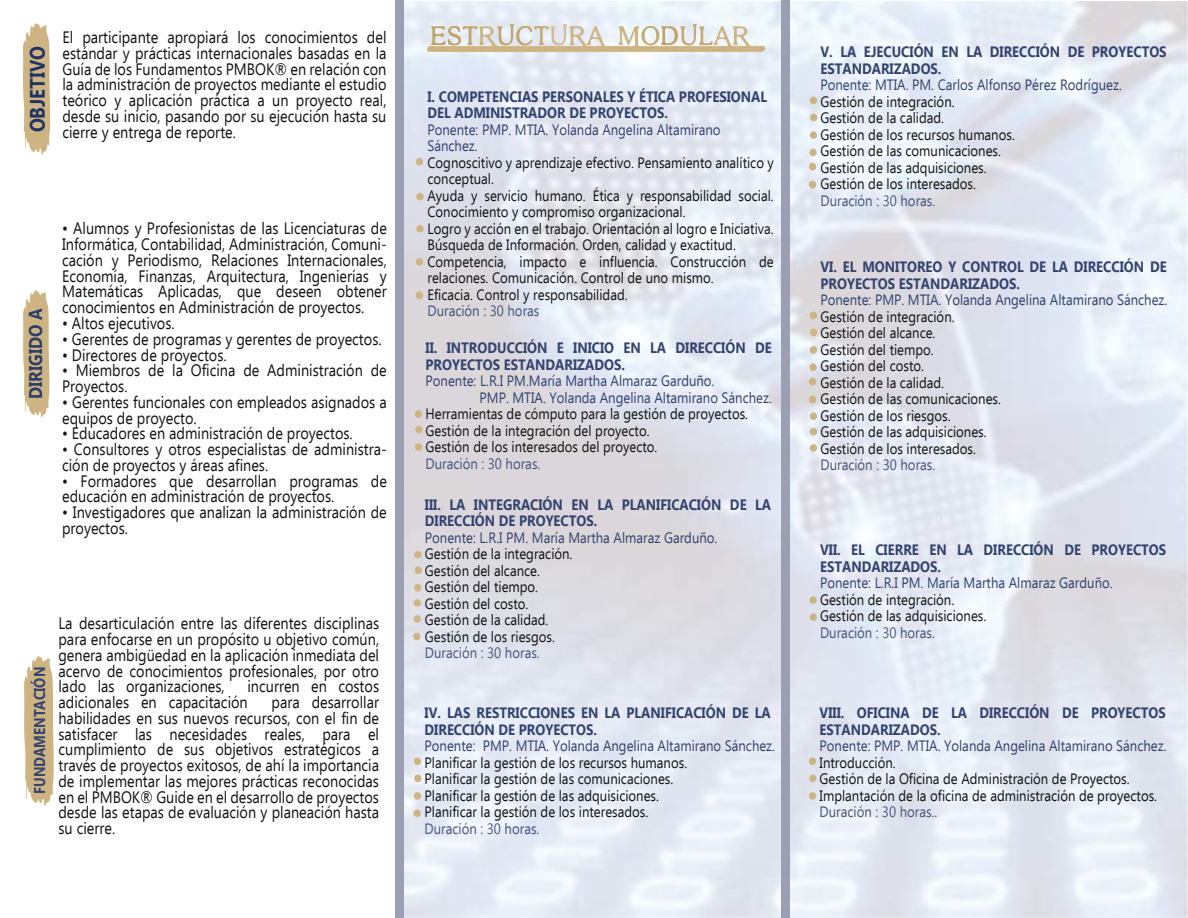
<style>
.page{position:relative;width:1188px;height:918px;background:#fff}
.page>*{position:absolute;margin:0;border:0;box-sizing:border-box;transform-origin:0 0}
.t1{font:700 21px "Ebrima";color:#1f3261;scale:.88 1}
.t2{font:700 18.45px "Ebrima";color:#2c3d6a;scale:.89 1}
.t3{font:16.5px/15.8px "Ebrima";color:#121314;scale:.88 1}
.t4{font:700 15.6px "Ebrima";color:#33436e;scale:.85 1}
.t5{font:15px/16.5px "Ebrima";color:#121314;scale:.88 1}
.t6{font:700 15px/16.5px "Ebrima";color:#33436e;scale:.88 1}
.t7{font:15px/16.5px "Ebrima";color:#33436e;scale:.88 1}
.t8{font:15px "Ebrima";color:#44557b;scale:.88 1}
.t9{font:15px "Ebrima";color:#45567b;scale:.88 1}
.s1{color:#45567b}
.s2{color:#44557b}
</style>
<div class="page">
<div style="left:396px;top:0;width:8px;height:918px;background:#9aa0b2"></div>
<div style="left:782px;top:0;width:8px;height:918px;background:#9aa0b2"></div>
<svg style="left:426px;top:24px;width:340px;height:28px;background:#dcd5c4"></svg>
<svg style="left:23px;top:23px;width:27px;height:132px;background:#d4be93"></svg>
<svg style="left:23px;top:290px;width:26px;height:128px;background:#d4be93"></svg>
<svg style="left:24px;top:656px;width:30px;height:150px;background:#d5bf95"></svg>
<svg style="left:415px;top:158px;width:9px;height:8px"></svg>
<svg style="left:415px;top:193px;width:10px;height:8px"></svg>
<svg style="left:415px;top:225px;width:10px;height:8px"></svg>
<svg style="left:415px;top:258px;width:9px;height:8px"></svg>
<svg style="left:415px;top:292px;width:9px;height:7px"></svg>
<svg style="left:414px;top:410px;width:9px;height:8px"></svg>
<svg style="left:414px;top:426px;width:10px;height:7px"></svg>
<svg style="left:414px;top:443px;width:9px;height:8px"></svg>
<svg style="left:413px;top:551px;width:10px;height:8px"></svg>
<svg style="left:414px;top:567px;width:9px;height:7px"></svg>
<svg style="left:413px;top:584px;width:10px;height:8px"></svg>
<svg style="left:413px;top:599px;width:9px;height:8px"></svg>
<svg style="left:413px;top:615px;width:9px;height:8px"></svg>
<svg style="left:412px;top:633px;width:10px;height:7px"></svg>
<svg style="left:413px;top:758px;width:9px;height:7px"></svg>
<svg style="left:413px;top:775px;width:10px;height:7px"></svg>
<svg style="left:413px;top:792px;width:9px;height:8px"></svg>
<svg style="left:412px;top:810px;width:10px;height:7px"></svg>
<svg style="left:809px;top:97px;width:9px;height:7px"></svg>
<svg style="left:809px;top:114px;width:10px;height:7px"></svg>
<svg style="left:809px;top:131px;width:9px;height:8px"></svg>
<svg style="left:808px;top:149px;width:10px;height:7px"></svg>
<svg style="left:808px;top:163px;width:9px;height:7px"></svg>
<svg style="left:808px;top:181px;width:9px;height:7px"></svg>
<svg style="left:809px;top:312px;width:9px;height:7px"></svg>
<svg style="left:809px;top:329px;width:10px;height:7px"></svg>
<svg style="left:809px;top:346px;width:9px;height:8px"></svg>
<svg style="left:808px;top:364px;width:10px;height:7px"></svg>
<svg style="left:808px;top:378px;width:9px;height:7px"></svg>
<svg style="left:808px;top:396px;width:9px;height:7px"></svg>
<svg style="left:809px;top:412px;width:9px;height:8px"></svg>
<svg style="left:809px;top:428px;width:9px;height:7px"></svg>
<svg style="left:809px;top:444px;width:9px;height:8px"></svg>
<svg style="left:808px;top:596px;width:10px;height:8px"></svg>
<svg style="left:808px;top:613px;width:10px;height:8px"></svg>
<svg style="left:808px;top:758px;width:9px;height:7px"></svg>
<svg style="left:808px;top:775px;width:10px;height:7px"></svg>
<svg style="left:808px;top:792px;width:9px;height:8px"></svg>
<p class="t1" style="left:22px;top:132px;width:99px;rotate:-90deg">OBJETIVO</p>
<p class="t3" style="left:62px;top:30px;width:370px;text-align:justify">El participante apropiará los conocimientos del estándar y prácticas internacionales basadas en la Guía de los Fundamentos PMBOK® en relación con la administración de proyectos mediante el estudio teórico y aplicación práctica a un proyecto real, desde su inicio, pasando por su ejecución hasta su cierre y entrega de reporte.</p>
<p class="t2" style="left:22px;top:399px;width:103px;rotate:-90deg">DIRIGIDO A</p>
<p class="t3" style="left:62px;top:222px;width:371px;text-align:justify">• Alumnos y Profesionistas de las Licenciaturas de Informática, Contabilidad, Administración, Comuni&shy;cación y Periodismo, Relaciones Internacionales, Economía, Finanzas, Arquitectura, Ingenierías y Matemáticas Aplicadas, que deseen obtener conocimientos en Administración de proyectos.</p>
<p class="t3" style="left:62px;top:316px;width:129px">• Altos ejecutivos.</p>
<p class="t3" style="left:62px;top:332px;width:365px">• Gerentes de programas y gerentes de proyectos.</p>
<p class="t3" style="left:62px;top:348px;width:189px">• Directores de proyectos.</p>
<p class="t3" style="left:62px;top:364px;width:371px">• Miembros de la Oficina de Administración de<br>Proyectos.</p>
<p class="t3" style="left:62px;top:395px;width:371px">• Gerentes funcionales con empleados asignados a equipos de proyecto.</p>
<p class="t3" style="left:62px;top:427px;width:332px">• Educadores en administración de proyectos.</p>
<p class="t3" style="left:62px;top:442px;width:371px">• Consultores y otros especialistas de administra&shy;ción de proyectos y áreas afines.</p>
<p class="t3" style="left:62px;top:474px;width:371px">• Formadores que desarrollan programas de educación en administración de proyectos.</p>
<p class="t3" style="left:62px;top:505px;width:371px">• Investigadores que analizan la administración de proyectos.</p>
<p class="t4" style="left:28px;top:794px;width:151px;rotate:-90deg">FUNDAMENTACIÓN</p>
<p class="t3" style="left:58px;top:617px;width:366px;text-align:justify">La desarticulación entre las diferentes disciplinas para enfocarse en un propósito u objetivo común, genera ambigüedad en la aplicación inmediata del acervo de conocimientos profesionales, por otro lado las organizaciones,</p>
<p class="t3" style="left:58px;top:680px;width:366px;text-indent:189px">incurren en costos adicionales en capacitación</p>
<p class="t3" style="left:58px;top:696px;width:366px;text-align:justify;text-indent:213px">para desarrollar habilidades en sus nuevos recursos, con el fin de satisfacer las necesidades reales, para el cumplimiento de sus objetivos estratégicos a través de proyectos exitosos, de ahí la importancia de implementar las mejores prácticas reconocidas en el PMBOK® Guide en el desarrollo de proyectos desde las etapas de evaluación y planeación hasta su cierre.</p>
<p class="t6" style="left:427px;top:89px;width:387px">I. COMPETENCIAS PERSONALES Y ÉTICA PROFESIONAL<br>DEL ADMINISTRADOR DE PROYECTOS.</p>
<p class="t7" style="left:427px;top:122px;width:335px">Ponente: PMP. MTIA. Yolanda Angelina Altamirano<br>Sánchez.</p>
<p class="t5" style="left:427px;top:155px;width:395px">Cognoscitivo y aprendizaje efectivo. Pensamiento analítico y conceptual.<br>Ayuda y servicio humano. Ética y responsabilidad social.<br>Conocimiento y compromiso organizacional.<br>Logro y acción en el trabajo. Orientación al logro e Iniciativa.<br>Búsqueda de Información. Orden, calidad y exactitud.<br>Competencia, impacto e influencia. Construcción de relaciones. Comunicación. Control de uno mismo.<br>Eficacia. Control y responsabilidad.</p>
<p class="t8" style="left:427px;top:300px;width:129px">Duración : 30 horas</p>
<p class="t6" style="left:426px;top:340px;width:395px">II. INTRODUCCIÓN E INICIO EN LA DIRECCIÓN DE<br>PROYECTOS ESTANDARIZADOS.</p>
<p class="t7" style="left:480px;top:373px;width:334px;text-indent:-54px">Ponente: L.R.I PM.María Martha Almaraz Garduño.<br>PMP. MTIA. Yolanda Angelina Altamirano Sánchez.</p>
<p class="t5" style="left:426px;top:406px;width:368px">Herramientas de cómputo para la gestión de proyectos.<br>Gestión de la integración del proyecto.<br>Gestión de los interesados del proyecto.</p>
<p class="t8" style="left:426px;top:453px;width:132px">Duración : 30 horas.</p>
<p class="t6" style="left:425px;top:497px;width:395px">III. LA INTEGRACIÓN EN LA PLANIFICACIÓN DE LA<br>DIRECCIÓN DE PROYECTOS.</p>
<p class="t7" style="left:425px;top:530px;width:334px">Ponente: L.R.I PM. María Martha Almaraz Garduño.</p>
<p class="t5" style="left:425px;top:547px;width:169px">Gestión de la integración.<br>Gestión del alcance.<br>Gestión del tiempo.<br>Gestión del costo.<br>Gestión de la calidad.<br>Gestión de los riesgos.</p>
<p class="t8" style="left:425px;top:642px;width:132px">Duración : 30 horas.</p>
<p class="t6" style="left:425px;top:705px;width:395px">IV. LAS RESTRICCIONES EN LA PLANIFICACIÓN DE LA<br>DIRECCIÓN DE PROYECTOS.</p>
<p class="t7" style="left:425px;top:738px;width:400px">Ponente: PMP. MTIA. Yolanda Angelina Altamirano Sánchez.</p>
<p class="t5" style="left:425px;top:755px;width:300px">Planificar la gestión de los recursos humanos.<br>Planificar la gestión de las comunicaciones.<br>Planificar la gestión de las adquisiciones.<br>Planificar la gestión de los interesados.</p>
<p class="t8" style="left:425px;top:818px;width:132px">Duración : 30 horas.</p>
<p class="t6" style="left:820px;top:44px;width:395px">V. LA EJECUCIÓN EN LA DIRECCIÓN DE PROYECTOS<br>ESTANDARIZADOS.</p>
<p class="t7" style="left:820px;top:78px;width:344px">Ponente: MTIA. PM. Carlos Alfonso Pérez Rodríguez.</p>
<p class="t5" style="left:820px;top:94px;width:222px">Gestión de integración.<br>Gestión de la calidad.<br>Gestión de los recursos humanos.<br>Gestión de las comunicaciones.<br>Gestión de las adquisiciones.<br>Gestión de los interesados.</p>
<p class="t8" style="left:820px;top:190px;width:132px">Duración : 30 horas.</p>
<p class="t6" style="left:820px;top:259px;width:395px">VI. EL MONITOREO Y CONTROL DE LA DIRECCIÓN DE<br>PROYECTOS ESTANDARIZADOS.</p>
<p class="t7" style="left:820px;top:293px;width:396px">Ponente: PMP. MTIA. Yolanda Angelina Altamirano Sánchez.</p>
<p class="t5" style="left:820px;top:309px;width:207px">Gestión de integración.<br>Gestión del alcance.<br>Gestión del tiempo.<br>Gestión del costo.<br>Gestión de la calidad.<br>Gestión de las comunicaciones.<br>Gestión de los riesgos.<br>Gestión de las adquisiciones.<br>Gestión de los interesados.</p>
<p class="t8" style="left:820px;top:454px;width:132px">Duración : 30 horas.</p>
<p class="t6" style="left:820px;top:542px;width:395px">VII. EL CIERRE EN LA DIRECCIÓN DE PROYECTOS<br>ESTANDARIZADOS.</p>
<p class="t7" style="left:820px;top:575px;width:334px">Ponente: L.R.I PM. María Martha Almaraz Garduño.</p>
<p class="t5" style="left:820px;top:592px;width:190px">Gestión de integración.<br>Gestión de las adquisiciones.</p>
<p class="t9" style="left:820px;top:622px;width:132px">Duración : 30 horas.</p>
<p class="t6" style="left:820px;top:705px;width:395px">VIII. OFICINA DE LA DIRECCIÓN DE PROYECTOS<br>ESTANDARIZADOS.</p>
<p class="t7" style="left:820px;top:738px;width:396px">Ponente: PMP. MTIA. Yolanda Angelina Altamirano Sánchez.</p>
<p class="t5" style="left:820px;top:755px;width:385px">Introducción.<br>Gestión de la Oficina de Administración de Proyectos.<br>Implantación de la oficina de administración de proyectos.<br><span class="s1">Duración : 30 horas.</span><span class="s2">.</span></p>
</div>
